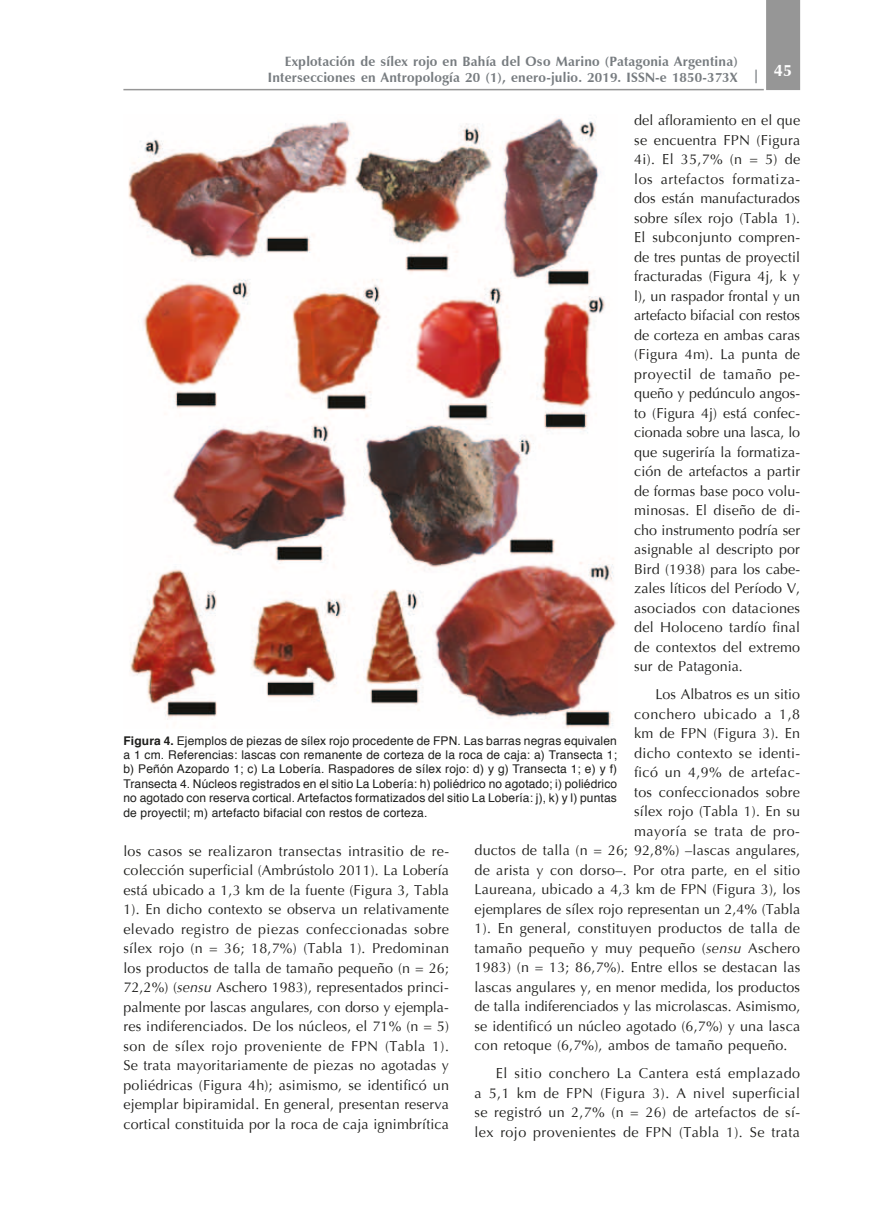
<style>
.page{position:relative;width:881px;height:1229px;background:#fff}
.page>*{position:absolute;margin:0;border:0;box-sizing:border-box;transform-origin:0 0}
.t1{font:700 16.5px "Zapf Humanist 601 BT";color:#fff}
.t2{font:14.25px/19.5px "Optima";letter-spacing:.015em;color:#1d1d1b;text-align:justify}
.t3{font:14.25px "Optima";letter-spacing:.035em;color:#1d1d1b}
.t4{font:14.25px "Optima";letter-spacing:.04em;color:#1d1d1b}
.t5{font:700 13.5px/16.5px "Zapf Humanist 601 BT";letter-spacing:.015em;color:#777c80;text-align:right}
.t6{font:12px/14.4px "Helvetica";letter-spacing:.015em;color:#1d1d1b;text-align:justify}
.s1{font-style:italic}
.s2{font-weight:700}
</style>
<div class="page">
<hr style="left:123px;top:89px;width:640px;height:1px;background:#969696">
<div style="left:766px;top:0;width:33px;height:90px;background:#969696"></div>
<img style="left:128px;top:118px;width:489px;height:610px">
<p class="t5" style="left:268px;top:53px;width:471px">Explotación de sílex rojo en Bahía del Oso Marino (Patagonia Argentina)<br>Intersecciones en Antropología 20 (1), enero-julio. 2019. ISSN-e 1850-373X</p>
<p class="t1" style="left:752px;top:60px;width:41px"><sub>|</sub> 45</p>
<p class="t2" style="left:634px;top:111px;width:167px">del afloramiento en el que se encuentra FPN (Figura 4i). El 35,7% (n = 5) de los artefactos formatiza&shy;dos están manufacturados sobre sílex rojo (Tabla 1).<br>El subconjunto compren&shy;de tres puntas de proyectil fracturadas (Figura 4j, k y l), un raspador frontal y un artefacto bifacial con restos de corteza en ambas caras (Figura 4m). La punta de proyectil de tamaño pe&shy;queño y pedúnculo angos&shy;to (Figura 4j) está confec&shy;cionada sobre una lasca, lo que sugeriría la formatiza&shy;ción de artefactos a partir de formas base poco volu&shy;minosas. El diseño de di&shy;cho instrumento podría ser asignable al descripto por Bird (1938) para los cabe&shy;zales líticos del Período V, asociados con dataciones del Holoceno tardío final de contextos del extremo sur de Patagonia.</p>
<p class="t2" style="left:655px;top:685px;width:146px">Los Albatros es un sitio</p>
<p class="t4" style="left:634px;top:705px;width:167px">conchero ubicado a 1,8</p>
<p class="t2" style="left:634px;top:724px;width:167px">km de FPN (Figura 3). En</p>
<p class="t2" style="left:634px;top:743px;width:167px">dicho contexto se identi-</p>
<p class="t2" style="left:634px;top:763px;width:167px">ficó un 4,9% de artefac-</p>
<p class="t2" style="left:634px;top:782px;width:167px">tos confeccionados sobre</p>
<p class="t2" style="left:634px;top:802px;width:167px">sílex rojo (Tabla 1). En su</p>
<p class="t3" style="left:634px;top:822px;width:167px">mayoría se trata de pro-</p>
<p class="t2" style="left:474px;top:841px;width:327px">ductos de talla (n = 26; 92,8%) –lascas angulares,</p>
<p class="t2" style="left:474px;top:860px;width:327px">de arista y con dorso–. Por otra parte, en el sitio</p>
<p class="t2" style="left:474px;top:880px;width:327px">Laureana, ubicado a 4,3 km de FPN (Figura 3), los</p>
<p class="t2" style="left:474px;top:899px;width:327px">ejemplares de sílex rojo representan un 2,4% (Tabla</p>
<p class="t2" style="left:474px;top:919px;width:327px">1). En general, constituyen productos de talla de</p>
<p class="t2" style="left:474px;top:938px;width:327px">tamaño pequeño y muy pequeño (<span class="s1">sensu</span> Aschero</p>
<p class="t2" style="left:474px;top:958px;width:327px">1983) (n = 13; 86,7%). Entre ellos se destacan las</p>
<p class="t2" style="left:474px;top:977px;width:327px">lascas angulares y, en menor medida, los productos</p>
<p class="t2" style="left:474px;top:997px;width:327px">de talla indiferenciados y las microlascas. Asimismo,</p>
<p class="t2" style="left:474px;top:1016px;width:327px">se identificó un núcleo agotado (6,7%) y una lasca</p>
<p class="t2" style="left:474px;top:1036px;width:314px">con retoque (6,7%), ambos de tamaño pequeño.</p>
<p class="t2" style="left:474px;top:1064px;width:327px;text-indent:21px">El sitio conchero La Cantera está emplazado a 5,1 km de FPN (Figura 3). A nivel superficial se registró un 2,7% (n = 26) de artefactos de sí&shy;lex rojo provenientes de FPN (Tabla 1). Se trata</p>
<p class="t6" style="left:123px;top:734px;width:495px"><span class="s2">Figura 4.</span> Ejemplos de piezas de sílex rojo procedente de FPN. Las barras negras equivalen a 1 cm. Referencias: lascas con remanente de corteza de la roca de caja: a) Transecta 1; b) Peñón Azopardo 1; c) La Lobería. Raspadores de sílex rojo: d) y g) Transecta 1; e) y f)<br>Transecta 4. Núcleos registrados en el sitio La Lobería: h) poliédrico no agotado; i) poliédrico no agotado con reserva cortical. Artefactos formatizados del sitio La Lobería: j), k) y l) puntas de proyectil; m) artefacto bifacial con restos de corteza.</p>
<p class="t2" style="left:123px;top:841px;width:327px">los casos se realizaron transectas intrasitio de re&shy;colección superficial (Ambrústolo 2011). La Lobería está ubicado a 1,3 km de la fuente (Figura 3, Tabla 1). En dicho contexto se observa un relativamente elevado registro de piezas confeccionadas sobre sílex rojo (n = 36; 18,7%) (Tabla 1). Predominan los productos de talla de tamaño pequeño (n = 26; 72,2%) (<span class="s1">sensu</span> Aschero 1983), representados princi&shy;palmente por lascas angulares, con dorso y ejempla&shy;res indiferenciados. De los núcleos, el 71% (n = 5) son de sílex rojo proveniente de FPN (Tabla 1).<br>Se trata mayoritariamente de piezas no agotadas y poliédricas (Figura 4h); asimismo, se identificó un ejemplar bipiramidal. En general, presentan reserva cortical constituida por la roca de caja ignimbrítica</p>
</div>
